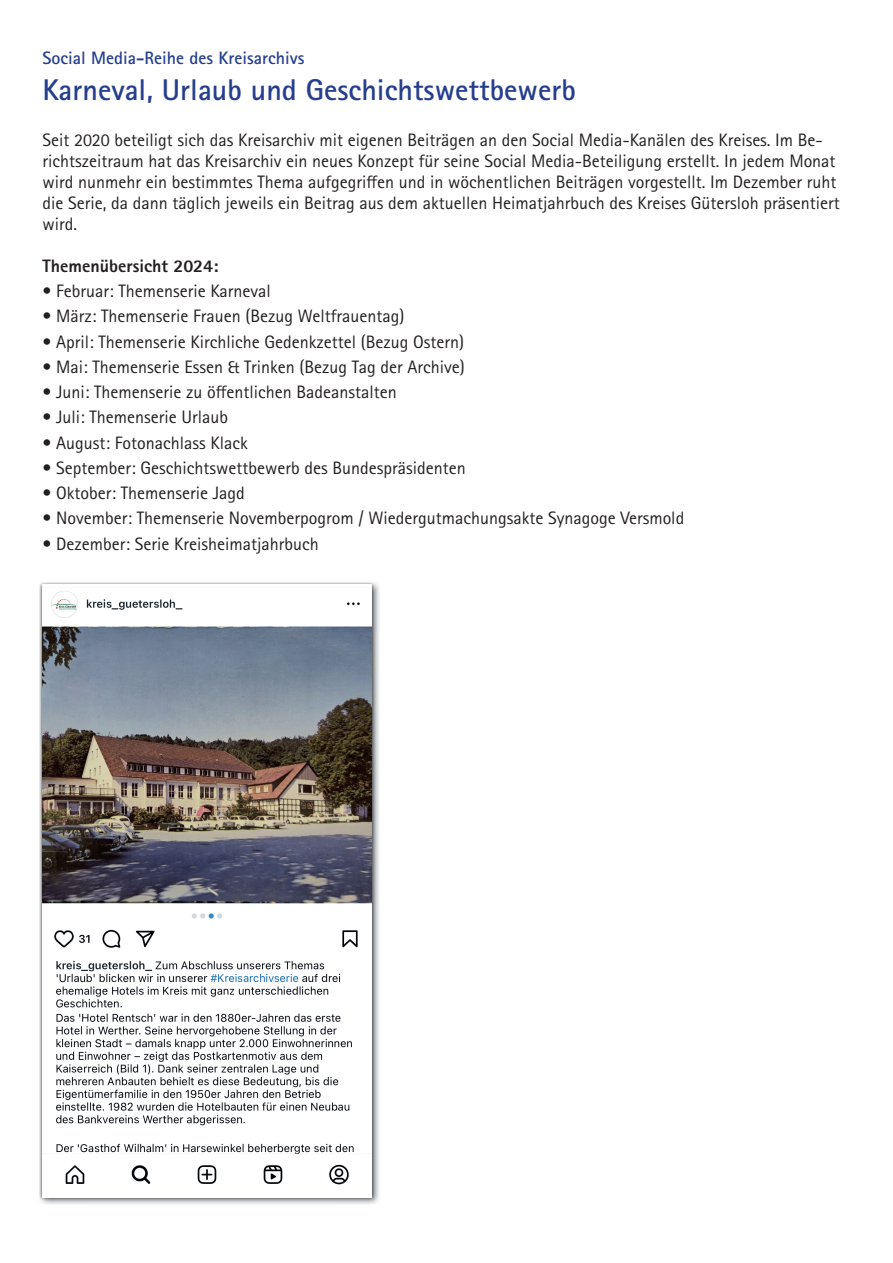
<style>
.page{position:relative;width:893px;height:1263px;background:#fff}
.page>*{position:absolute;margin:0;border:0;box-sizing:border-box;transform-origin:0 0}
.t1{font:700 30px "Rotis Sans Serif Std";color:#253f8e}
.t2{font:18px/21px "Rotis Sans Serif Std";color:#231f20}
.t3{font:700 18px "Rotis Sans Serif Std";color:#253f8e}
.t4{font:800 18px "Rotis Sans Serif Std";color:#231f20}
</style>
<div class="page">
<img style="left:39px;top:632px;width:48px;height:572px">
<img style="left:332px;top:632px;width:47px;height:572px">
<img style="left:40px;top:582px;width:335px;height:618px">
<img style="left:43px;top:585px;width:329px;height:612px">
<p class="t3" style="left:43px;top:46px;width:263px">Social Media-Reihe des Kreisarchivs</p>
<h1 class="t1" style="left:43px;top:70px;width:535px">Karneval, Urlaub und Geschichtswettbewerb</h1>
<p class="t2" style="left:43px;top:129px;width:799px">Seit 2020 beteiligt sich das Kreisarchiv mit eigenen Beiträgen an den Social Media-Kanälen des Kreises. Im Be&shy;richtszeitraum hat das Kreisarchiv ein neues Konzept für seine Social Media-Beteiligung erstellt. In jedem Monat wird nunmehr ein bestimmtes Thema aufgegriffen und in wöchentlichen Beiträgen vorgestellt. Im Dezember ruht die Serie, da dann täglich jeweils ein Beitrag aus dem aktuellen Heimatjahrbuch des Kreises Gütersloh präsentiert wird.</p>
<p class="t4" style="left:43px;top:254px;width:178px">Themenübersicht 2024:</p>
<p class="t2" style="left:43px;top:281px;width:230px">• Februar: Themenserie Karneval</p>
<p class="t2" style="left:43px;top:306px;width:363px">• März: Themenserie Frauen (Bezug Weltfrauentag)</p>
<p class="t2" style="left:43px;top:331px;width:423px">• April: Themenserie Kirchliche Gedenkzettel (Bezug Ostern)</p>
<p class="t2" style="left:43px;top:356px;width:424px">• Mai: Themenserie Essen &amp; Trinken (Bezug Tag der Archive)</p>
<p class="t2" style="left:43px;top:382px;width:356px">• Juni: Themenserie zu öffentlichen Badeanstalten</p>
<p class="t2" style="left:43px;top:407px;width:187px">• Juli: Themenserie Urlaub</p>
<p class="t2" style="left:43px;top:432px;width:207px">• August: Fotonachlass Klack</p>
<p class="t2" style="left:43px;top:457px;width:425px">• September: Geschichtswettbewerb des Bundespräsidenten</p>
<p class="t2" style="left:43px;top:483px;width:204px">• Oktober: Themenserie Jagd</p>
<p class="t2" style="left:43px;top:508px;width:643px">• November: Themenserie Novemberpogrom / Wiedergutmachungsakte Synagoge Versmold</p>
<p class="t2" style="left:43px;top:533px;width:278px">• Dezember: Serie Kreisheimatjahrbuch</p>
</div>
